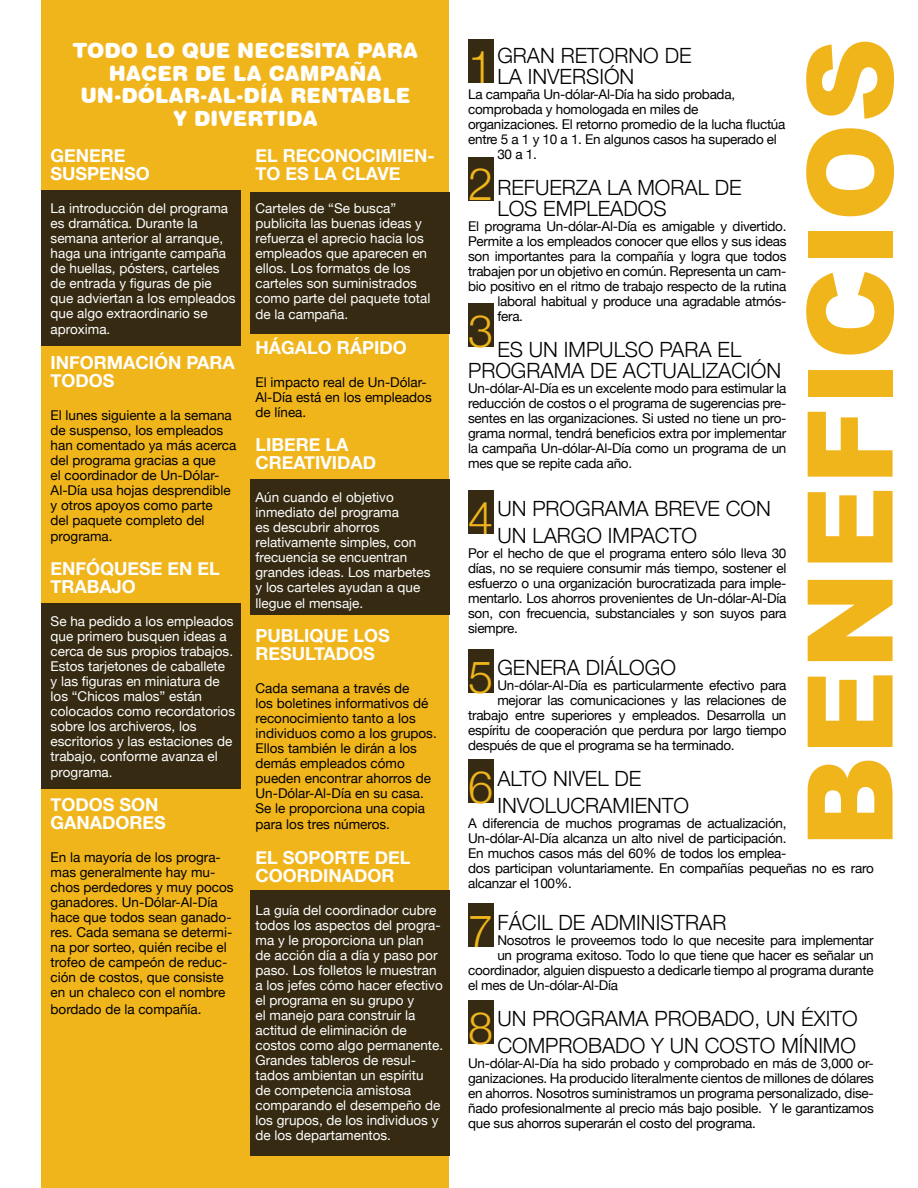
<style>
.page{position:relative;width:918px;height:1188px;background:#fff}
.page>*{position:absolute;margin:0;border:0;box-sizing:border-box;transform-origin:0 0}
.t1{font:900 118.65px "Arial";color:#f1b51c}
.t2{font:300 45px/96.9px "Helvetica Neue";color:#f1b51c}
.t3{font:300 21px/21px "Helvetica Neue";color:#000}
.t4{font:21px/22.5px "Swiss 721 BT Black Rounded";color:#fff;text-align:center}
.t5{font:700 18px/18px "Helvetica Neue";color:#fff}
.t6{font:13.5px/15px "Helvetica Neue";letter-spacing:-.02em;color:#000;text-align:justify}
.t7{font:13.5px/15.1px "Helvetica Neue";color:#fff}
.t8{font:13.5px/15.1px "Helvetica Neue";color:#000}
</style>
<div class="page">
<div style="left:41px;top:0;width:408px;height:1188px;background:#f1b51c"></div>
<div style="left:41px;top:191px;width:200px;height:155px;background:#362b12"></div>
<div style="left:41px;top:603px;width:200px;height:186px;background:#362b12"></div>
<div style="left:250px;top:480px;width:200px;height:135px;background:#362b12"></div>
<div style="left:250px;top:192px;width:200px;height:141px;background:#362b12"></div>
<div style="left:250px;top:891px;width:200px;height:265px;background:#362b12"></div>
<div style="left:468px;top:40px;width:25px;height:43px;background:#362b12"></div>
<div style="left:468px;top:157px;width:25px;height:43px;background:#362b12"></div>
<div style="left:468px;top:303px;width:25px;height:44px;background:#362b12"></div>
<div style="left:468px;top:490px;width:25px;height:44px;background:#362b12"></div>
<div style="left:468px;top:649px;width:25px;height:44px;background:#362b12"></div>
<div style="left:468px;top:759px;width:25px;height:44px;background:#362b12"></div>
<div style="left:468px;top:903px;width:25px;height:44px;background:#362b12"></div>
<div style="left:468px;top:1000px;width:25px;height:44px;background:#362b12"></div>
<h3 class="t4" style="left:73px;top:40px;width:347px">TODO LO QUE NECESITA PARA<br>HACER DE LA CAMPAÑA<br>UN-DÓLAR-AL-DÍA RENTABLE<br>Y DIVERTIDA</h3>
<h1 class="t1" style="left:762px;top:848px;width:812px;rotate:-90deg">BENEFICIOS</h1>
<h3 class="t3" style="left:497px;top:44px;width:196px">GRAN RETORNO DE<br>LA INVERSIÓN</h3>
<p class="t6" style="left:468px;top:86px;width:268px">La campaña Un-dólar-Al-Día ha sido probada,</p>
<p class="t6" style="left:468px;top:101px;width:232px">comprobada y homologada en miles de</p>
<p class="t6" style="left:468px;top:116px;width:319px">organizaciones. El retorno promedio de la lucha fluctúa</p>
<p class="t6" style="left:468px;top:131px;width:310px">entre 5 a 1 y 10 a 1. En algunos casos ha superado el</p>
<p class="t6" style="left:497px;top:146px;width:41px">30 a 1.</p>
<h3 class="t3" style="left:497px;top:176px;width:246px">REFUERZA LA MORAL DE<br>LOS EMPLEADOS</h3>
<p class="t6" style="left:468px;top:218px;width:320px">El programa Un-dólar-Al-Día es amigable y divertido.</p>
<p class="t6" style="left:468px;top:233px;width:320px">Permite a los empleados conocer que ellos y sus ideas</p>
<p class="t6" style="left:468px;top:248px;width:320px">son importantes para la compañía y logra que todos</p>
<p class="t6" style="left:468px;top:263px;width:320px">trabajen por un objetivo en común. Representa un cam-</p>
<p class="t6" style="left:468px;top:278px;width:320px">bio positivo en el ritmo de trabajo respecto de la rutina</p>
<p class="t6" style="left:497px;top:293px;width:291px">laboral habitual y produce una agradable atmós-</p>
<p class="t6" style="left:497px;top:308px;width:27px">fera.</p>
<h3 class="t3" style="left:468px;top:338px;width:315px;text-align:center">ES UN IMPULSO PARA EL<br>PROGRAMA DE ACTUALIZACIÓN</h3>
<p class="t6" style="left:468px;top:380px;width:320px">Un-dólar-Al-Día es un excelente modo para estimular la reducción de costos o el programa de sugerencias pre&shy;sentes en las organizaciones. Si usted no tiene un pro&shy;grama normal, tendrá beneficios extra por implementar la campaña Un-dólar-Al-Día como un programa de un mes que se repite cada año.</p>
<h3 class="t3" style="left:497px;top:494px;width:275px;line-height:27px">UN PROGRAMA BREVE CON<br>UN LARGO IMPACTO</h3>
<p class="t6" style="left:468px;top:545px;width:320px">Por el hecho de que el programa entero sólo lleva 30 días, no se requiere consumir más tiempo, sostener el esfuerzo o una organización burocratizada para imple&shy;mentarlo. Los ahorros provenientes de Un-dólar-Al-Día son, con frecuencia, substanciales y son suyos para siempre.</p>
<h3 class="t3" style="left:497px;top:656px;width:180px">GENERA DIÁLOGO</h3>
<p class="t6" style="left:497px;top:677px;width:291px">Un-dólar-Al-Día es particularmente efectivo para</p>
<p class="t6" style="left:497px;top:692px;width:291px">mejorar las comunicaciones y las relaciones de</p>
<p class="t6" style="left:468px;top:707px;width:320px">trabajo entre superiores y empleados. Desarrolla un</p>
<p class="t6" style="left:468px;top:722px;width:320px">espíritu de cooperación que perdura por largo tiempo</p>
<p class="t6" style="left:468px;top:737px;width:268px">después de que el programa se ha terminado.</p>
<h3 class="t3" style="left:497px;top:764px;width:193px;line-height:27px">ALTO NIVEL DE<br>INVOLUCRAMIENTO</h3>
<p class="t6" style="left:468px;top:815px;width:407px;text-align:left">A diferencia de muchos programas de actualización, Un-dólar-Al-Día alcanza un alto nivel de participación.<br>En muchos casos más del 60% de todos los emplea-<br>dos participan voluntariamente. En compañías pequeñas no es raro alcanzar el 100%.</p>
<h3 class="t3" style="left:497px;top:911px;width:231px">FÁCIL DE ADMINISTRAR</h3>
<p class="t6" style="left:497px;top:932px;width:378px">Nosotros le proveemos todo lo que necesite para implementar</p>
<p class="t6" style="left:497px;top:947px;width:378px">un programa exitoso. Todo lo que tiene que hacer es señalar un</p>
<p class="t6" style="left:468px;top:962px;width:407px">coordinador, alguien dispuesto a dedicarle tiempo al programa durante</p>
<p class="t6" style="left:468px;top:977px;width:152px">el mes de Un-dólar-Al-Día</p>
<h3 class="t3" style="left:497px;top:1004px;width:362px;line-height:27px">UN PROGRAMA PROBADO, UN ÉXITO<br>COMPROBADO Y UN COSTO MÍNIMO</h3>
<p class="t6" style="left:468px;top:1055px;width:407px">Un-dólar-Al-Día ha sido probado y comprobado en más de 3,000 or&shy;ganizaciones. Ha producido literalmente cientos de millones de dólares en ahorros. Nosotros suministramos un programa personalizado, dise&shy;ñado profesionalmente al precio más bajo posible. Y le garantizamos que sus ahorros superarán el costo del programa.</p>
<h2 class="t2" style="left:468px;top:18px;width:27px">1</h2>
<h3 class="t5" style="left:51px;top:146px;width:101px">GENERE<br>SUSPENSO</h3>
<p class="t7" style="left:51px;top:201px;width:187px">La introducción del programa es dramática. Durante la semana anterior al arranque, haga una intrigante campaña de huellas, pósters, carteles de entrada y figuras de pie que adviertan a los empleados que algo extraordinario se aproxima.</p>
<h3 class="t5" style="left:51px;top:353px;width:186px">INFORMACIÓN PARA<br>TODOS</h3>
<p class="t8" style="left:51px;top:407px;width:187px">El lunes siguiente a la semana de suspenso, los empleados han comentado ya más acerca del programa gracias a que<br>el coordinador de Un-Dólar-<br>Al-Día usa hojas desprendible y otros apoyos como parte<br>del paquete completo del programa.</p>
<h3 class="t5" style="left:51px;top:559px;width:171px">ENFÓQUESE EN EL<br>TRABAJO</h3>
<p class="t7" style="left:51px;top:613px;width:186px">Se ha pedido a los empleados que primero busquen ideas a cerca de sus propios trabajos.<br>Estos tarjetones de caballete y las figuras en miniatura de los “Chicos malos” están colocados como recordatorios sobre los archiveros, los escritorios y las estaciones de trabajo, conforme avanza el programa.</p>
<h3 class="t5" style="left:51px;top:795px;width:117px">TODOS SON<br>GANADORES</h3>
<p class="t8" style="left:51px;top:850px;width:185px">En la mayoría de los progra&shy;mas generalmente hay mu&shy;chos perdedores y muy pocos ganadores. Un-Dólar-Al-Día hace que todos sean ganado&shy;res. Cada semana se determi&shy;na por sorteo, quién recibe el trofeo de campeón de reduc&shy;ción de costos, que consiste en un chaleco con el nombre bordado de la compañía.</p>
<h3 class="t5" style="left:256px;top:146px;width:181px">EL RECONOCIMIEN-<br>TO ES LA CLAVE</h3>
<p class="t7" style="left:256px;top:201px;width:176px">Carteles de “Se busca” publicita las buenas ideas y refuerza el aprecio hacia los empleados que aparecen en ellos. Los formatos de los carteles son suministrados como parte del paquete total de la campaña.</p>
<h3 class="t5" style="left:256px;top:338px;width:153px">HÁGALO RÁPIDO</h3>
<p class="t8" style="left:256px;top:374px;width:178px">El impacto real de Un-Dólar-<br>Al-Día está en los empleados de línea.</p>
<h3 class="t5" style="left:256px;top:435px;width:122px">LIBERE LA<br>CREATIVIDAD</h3>
<p class="t7" style="left:256px;top:489px;width:177px">Aún cuando el objetivo inmediato del programa<br>es descubrir ahorros relativamente simples, con frecuencia se encuentran grandes ideas. Los marbetes y los carteles ayudan a que llegue el mensaje.</p>
<h3 class="t5" style="left:256px;top:626px;width:136px">PUBLIQUE LOS<br>RESULTADOS</h3>
<p class="t8" style="left:256px;top:681px;width:183px">Cada semana a través de<br>los boletines informativos dé reconocimiento tanto a los individuos como a los grupos.<br>Ellos también le dirán a los demás empleados cómo pueden encontrar ahorros de<br>Un-Dólar-Al-Día en su casa.<br>Se le proporciona una copia para los tres números.</p>
<h3 class="t5" style="left:256px;top:848px;width:157px">EL SOPORTE DEL<br>COORDINADOR</h3>
<p class="t7" style="left:256px;top:902px;width:189px">La guía del coordinador cubre todos los aspectos del progra&shy;ma y le proporciona un plan<br>de acción día a día y paso por paso. Los folletos le muestran a los jefes cómo hacer efectivo el programa en su grupo y<br>el manejo para construir la actitud de eliminación de costos como algo permanente.<br>Grandes tableros de resul&shy;tados ambientan un espíritu<br>de competencia amistosa comparando el desempeño de los grupos, de los individuos y de los departamentos.</p>
<h2 class="t2" style="left:468px;top:135px;width:27px">2</h2>
<h2 class="t2" style="left:468px;top:281px;width:27px">3</h2>
<h2 class="t2" style="left:468px;top:468px;width:27px">4</h2>
<h2 class="t2" style="left:468px;top:627px;width:27px">5</h2>
<h2 class="t2" style="left:468px;top:737px;width:27px">6</h2>
<h2 class="t2" style="left:468px;top:881px;width:27px">7<br>8</h2>
</div>
